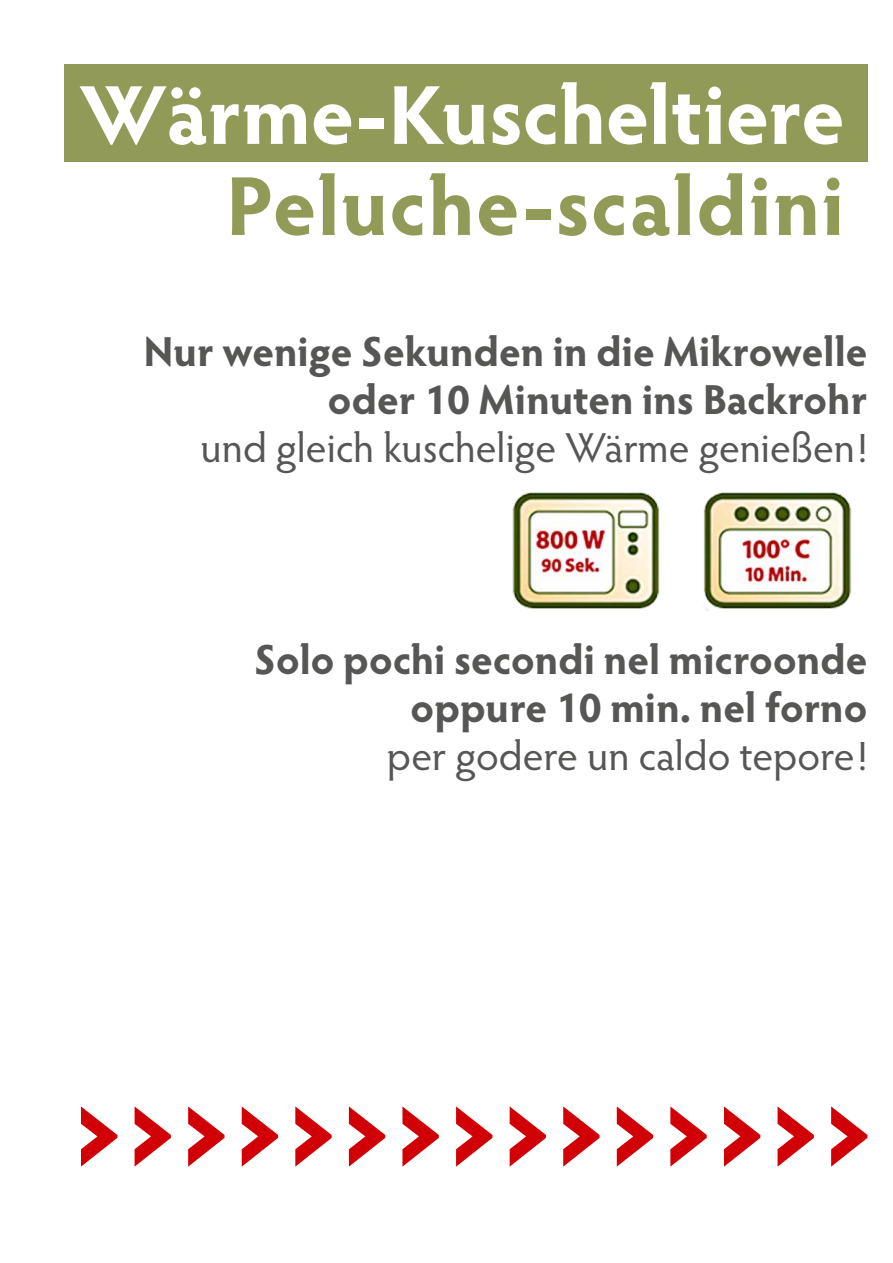
<style>
.page{position:relative;width:893px;height:1263px;background:#fff}
.page>*{position:absolute;margin:0;border:0;box-sizing:border-box;transform-origin:0 0}
.t1{font:700 84px "Hypatia Sans Pro";letter-spacing:-.005em;color:#fff}
.t2{font:700 84px "Hypatia Sans Pro";letter-spacing:.015em;color:#929a58}
.t3{font:700 42px/48px "Hypatia Sans Pro";color:#565655;text-align:right}
.t4{font:42px "Hypatia Sans Pro";letter-spacing:-.005em;color:#565655}
</style>
<div class="page">
<img style="left:512px;top:492px;width:339px;height:119px">
<div style="left:64px;top:64px;width:803px;height:98px;background:#929a58"></div>
<svg style="left:81px;top:1106px;width:36px;height:61px"></svg>
<svg style="left:135px;top:1107px;width:36px;height:60px"></svg>
<svg style="left:188px;top:1106px;width:36px;height:61px"></svg>
<svg style="left:242px;top:1106px;width:36px;height:61px"></svg>
<svg style="left:295px;top:1106px;width:37px;height:61px"></svg>
<svg style="left:349px;top:1106px;width:36px;height:61px"></svg>
<svg style="left:402px;top:1106px;width:37px;height:61px"></svg>
<svg style="left:563px;top:1106px;width:37px;height:61px"></svg>
<svg style="left:724px;top:1106px;width:36px;height:61px"></svg>
<svg style="left:456px;top:1106px;width:36px;height:61px"></svg>
<svg style="left:617px;top:1106px;width:36px;height:61px"></svg>
<svg style="left:777px;top:1106px;width:37px;height:61px"></svg>
<svg style="left:510px;top:1106px;width:36px;height:61px"></svg>
<svg style="left:670px;top:1106px;width:37px;height:61px"></svg>
<svg style="left:831px;top:1106px;width:36px;height:61px"></svg>
<h1 class="t1" style="left:79px;top:55px;width:767px">Wärme-Kuscheltiere</h1>
<h1 class="t2" style="left:226px;top:146px;width:620px">Peluche-scaldini</h1>
<p class="t3" style="left:143px;top:325px;width:726px">Nur wenige Sekunden in die Mikrowelle oder 10 Minuten ins Backrohr</p>
<p class="t4" style="left:201px;top:420px;width:668px">und gleich kuschelige Wärme genießen!</p>
<p class="t3" style="left:254px;top:634px;width:615px">Solo pochi secondi nel microonde oppure 10 min. nel forno</p>
<p class="t4" style="left:387px;top:728px;width:482px">per godere un caldo tepore!</p>
</div>
